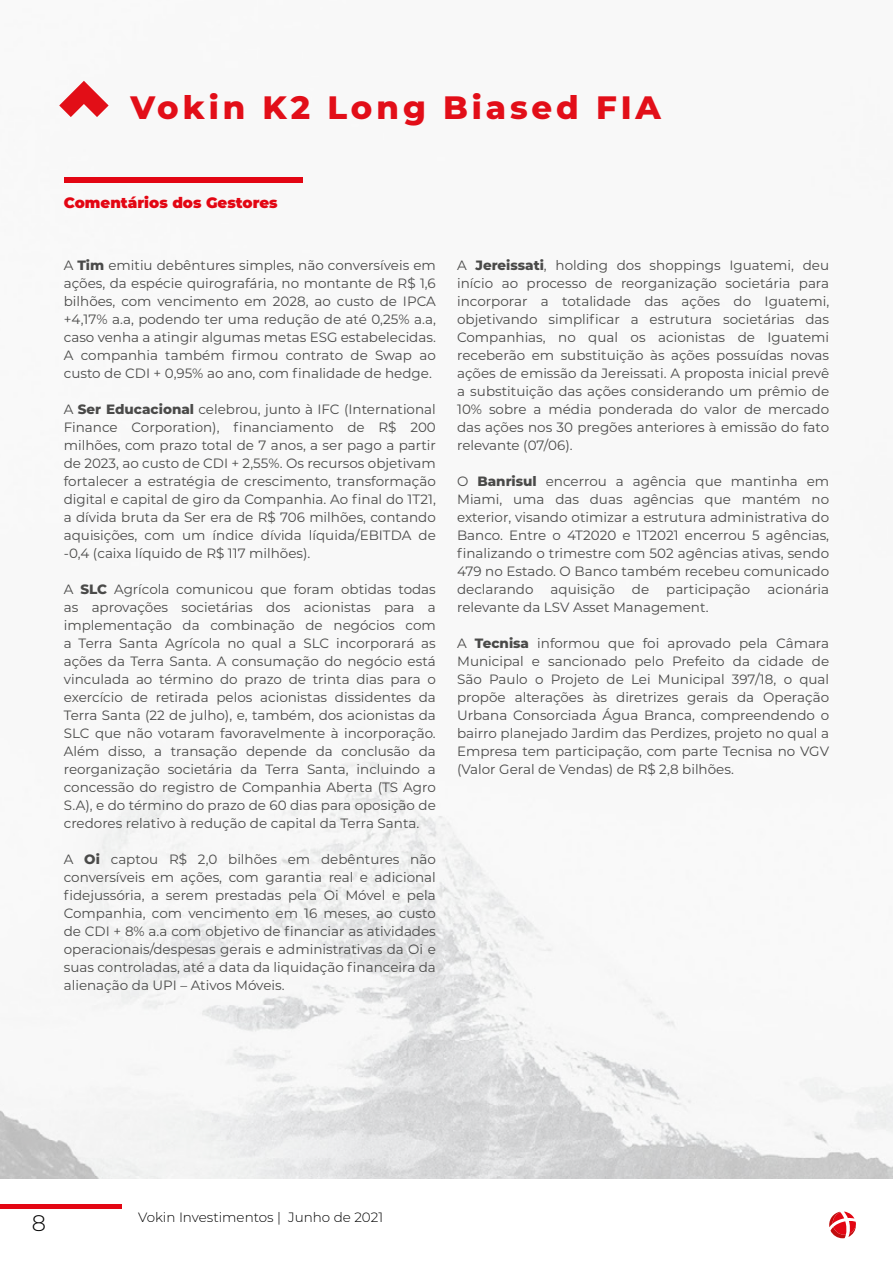
<style>
.page{position:relative;width:893px;height:1263px;background:#fff}
.page>*{position:absolute;margin:0;border:0;box-sizing:border-box;transform-origin:0 0}
.t1{font:800 32.4px "Montserrat";letter-spacing:.12em;color:#e20e18}
.t2{font:300 22.5px "Montserrat";color:#000}
.t3{font:900 15px "Montserrat";color:#e30613}
.t4{font:13.5px/18px "Montserrat";color:#4a4a49;text-align:justify}
.t5{font:300 13.5px "Montserrat";color:#000}
.s1{font-weight:800}
</style>
<div class="page">
<div style="left:0;top:1204px;width:121px;height:5px;background:#e30613"></div>
<svg style="left:829px;top:1211px;width:27px;height:27px"></svg>
<img style="left:0;top:80px;width:893px;height:1099px">
<svg style="left:59px;top:81px;width:50px;height:36px"></svg>
<div style="left:65px;top:177px;width:238px;height:6px;background:#e30613"></div>
<h1 class="t1" style="left:130px;top:84px;width:532px">Vokin K2 Long Biased FIA</h1>
<p class="t3" style="left:64px;top:191px;width:215px">Comentários dos Gestores</p>
<p class="t4" style="left:64px;top:256px;width:374px">A <span class="s1">Tim</span> emitiu debêntures simples, não conversíveis em ações, da espécie quirografária, no montante de R$ 1,6 bilhões, com vencimento em 2028, ao custo de IPCA +4,17% a.a, podendo ter uma redução de até 0,25% a.a, caso venha a atingir algumas metas ESG estabelecidas.<br>A companhia também firmou contrato de Swap ao custo de CDI + 0,95% ao ano, com finalidade de hedge.</p>
<p class="t4" style="left:64px;top:400px;width:374px">A <span class="s1">Ser Educacional</span> celebrou, junto à IFC (International Finance Corporation), financiamento de R$ 200 milhões, com prazo total de 7 anos, a ser pago a partir de 2023, ao custo de CDI + 2,55%. Os recursos objetivam fortalecer a estratégia de crescimento, transformação digital e capital de giro da Companhia. Ao final do 1T21, a dívida bruta da Ser era de R$ 706 milhões, contando aquisições, com um índice dívida líquida/EBITDA de -0,4 (caixa líquido de R$ 117 milhões).</p>
<p class="t4" style="left:64px;top:580px;width:374px">A <span class="s1">SLC</span> Agrícola comunicou que foram obtidas todas as aprovações societárias dos acionistas para a implementação da combinação de negócios com a Terra Santa Agrícola no qual a SLC incorporará as ações da Terra Santa. A consumação do negócio está vinculada ao término do prazo de trinta dias para o exercício de retirada pelos acionistas dissidentes da Terra Santa (22 de julho), e, também, dos acionistas da SLC que não votaram favoravelmente à incorporação.<br>Além disso, a transação depende da conclusão da reorganização societária da Terra Santa, incluindo a concessão do registro de Companhia Aberta (TS Agro S.A), e do término do prazo de 60 dias para oposição de credores relativo à redução de capital da Terra Santa.</p>
<p class="t4" style="left:64px;top:850px;width:374px">A <span class="s1">Oi</span> captou R$ 2,0 bilhões em debêntures não conversíveis em ações, com garantia real e adicional fidejussória, a serem prestadas pela Oi Móvel e pela Companhia, com vencimento em 16 meses, ao custo de CDI + 8% a.a com objetivo de financiar as atividades operacionais/despesas gerais e administrativas da Oi e suas controladas, até a data da liquidação financeira da alienação da UPI – Ativos Móveis.</p>
<p class="t4" style="left:457px;top:256px;width:374px">A <span class="s1">Jereissati</span>, holding dos shoppings Iguatemi, deu início ao processo de reorganização societária para incorporar a totalidade das ações do Iguatemi, objetivando simplificar a estrutura societárias das Companhias, no qual os acionistas de Iguatemi receberão em substituição às ações possuídas novas ações de emissão da Jereissati. A proposta inicial prevê a substituição das ações considerando um prêmio de 10% sobre a média ponderada do valor de mercado das ações nos 30 pregões anteriores à emissão do fato relevante (07/06).</p>
<p class="t4" style="left:457px;top:472px;width:374px">O <span class="s1">Banrisul</span> encerrou a agência que mantinha em Miami, uma das duas agências que mantém no exterior, visando otimizar a estrutura administrativa do Banco. Entre o 4T2020 e 1T2021 encerrou 5 agências, finalizando o trimestre com 502 agências ativas, sendo 479 no Estado. O Banco também recebeu comunicado declarando</p>
<p class="t4" style="left:551px;top:580px;width:66px">aquisição</p>
<p class="t4" style="left:632px;top:580px;width:19px">de</p>
<p class="t4" style="left:666px;top:580px;width:86px">participação</p>
<p class="t4" style="left:767px;top:580px;width:63px">acionária</p>
<p class="t4" style="left:457px;top:598px;width:253px">relevante da LSV Asset Management.</p>
<p class="t4" style="left:457px;top:634px;width:374px">A <span class="s1">Tecnisa</span> informou que foi aprovado pela Câmara Municipal e sancionado pelo Prefeito da cidade de São Paulo o Projeto de Lei Municipal 397/18, o qual propõe alterações às diretrizes gerais da Operação Urbana Consorciada Água Branca, compreendendo o bairro planejado Jardim das Perdizes, projeto no qual a Empresa tem participação, com parte Tecnisa no VGV (Valor Geral de Vendas) de R$ 2,8 bilhões.</p>
<h2 class="t2" style="left:32px;top:1207px;width:16px">8</h2>
<p class="t5" style="left:138px;top:1208px;width:246px">Vokin Investimentos | Junho de 2021</p>
</div>
